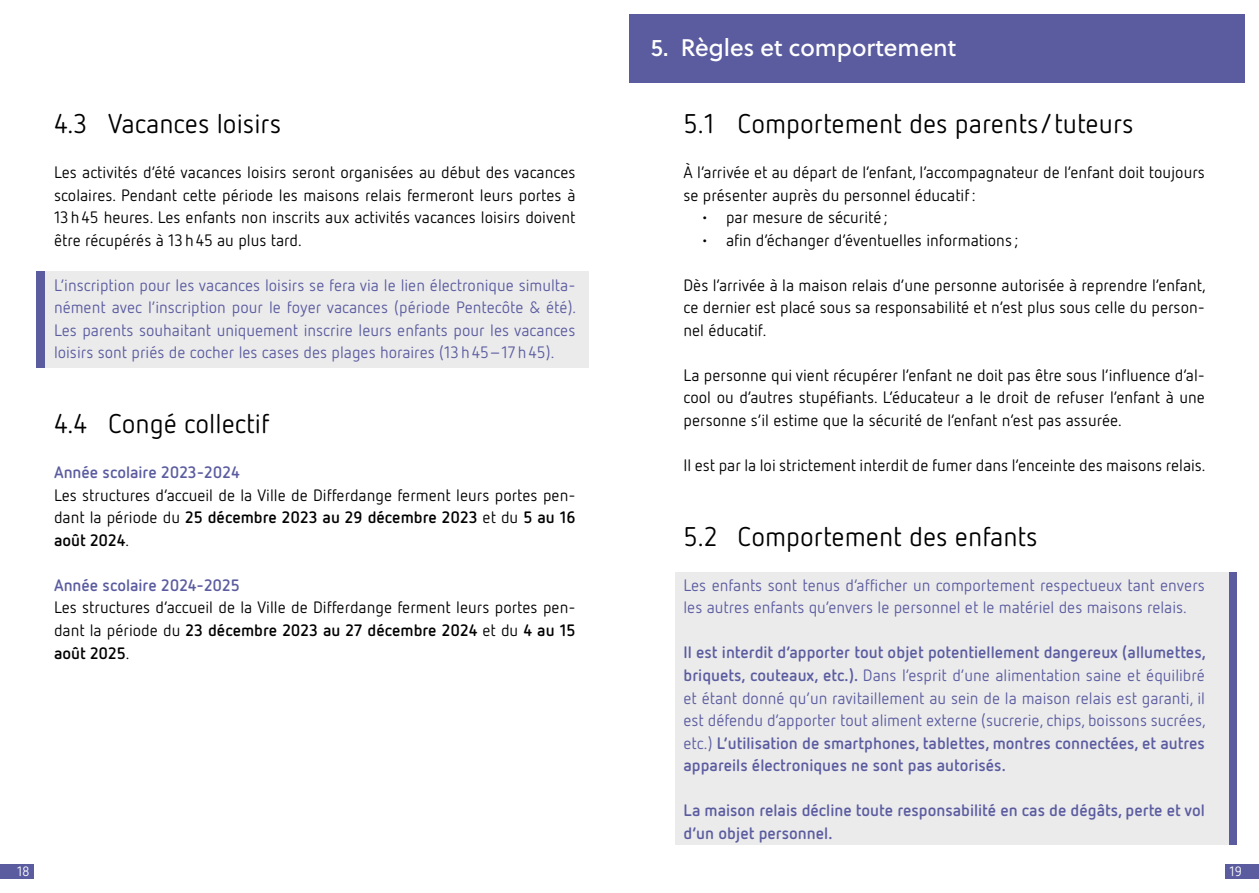
<style>
.page{position:relative;width:1259px;height:893px;background:#fff}
.page>*{position:absolute;margin:0;border:0;box-sizing:border-box;transform-origin:0 0}
.t1{font:27px "Netto OT";color:#000}
.t2{font:24px "Soleil Bk";color:#fff}
.t3{font:16.5px/22.5px "Netto OT";color:#000;text-align:justify}
.t4{font:700 16.5px/22.5px "Netto OT";color:#5b5ca0;text-align:justify}
.t5{font:16.5px/22.5px "Netto OT";color:#5b5ca0;text-align:justify}
.t6{font:13.5px "Netto OT";color:#fff}
.s1{font-weight:700}
.s2{font-weight:400}
</style>
<div class="page">
<div style="left:1225px;top:864px;width:34px;height:14px;background:#5b5ca0"></div>
<div style="left:0;top:864px;width:34px;height:14px;background:#5b5ca0"></div>
<div style="left:1228px;top:572px;width:8px;height:273px;background:#5b5ca0"></div>
<div style="left:674px;top:572px;width:554px;height:273px;background:#ebebeb"></div>
<div style="left:41px;top:271px;width:547px;height:96px;background:#ebebeb"></div>
<div style="left:37px;top:271px;width:8px;height:96px;background:#5b5ca0"></div>
<div style="left:629px;top:14px;width:615px;height:69px;background:#5b5ca0"></div>
<h1 class="t1" style="left:54px;top:107px;width:229px">4.3 Vacances loisirs</h1>
<p class="t3" style="left:54px;top:161px;width:523px">Les activités d’été vacances loisirs seront organisées au début des vacances scolaires. Pendant cette période les maisons relais fermeront leurs portes à 13h45 heures. Les enfants non inscrits aux activités vacances loisirs doivent être récupérés à 13h45 au plus tard.</p>
<p class="t5" style="left:54px;top:274px;width:524px">L’inscription pour les vacances loisirs se fera via le lien électronique simulta&shy;nément avec l’inscription pour le foyer vacances (période Pentecôte &amp; été).<br>Les parents souhaitant uniquement inscrire leurs enfants pour les vacances loisirs sont priés de cocher les cases des plages horaires (13h45–17h45).</p>
<h1 class="t1" style="left:54px;top:407px;width:217px">4.4 Congé collectif</h1>
<p class="t4" style="left:54px;top:461px;width:187px">Année scolaire 2023-2024</p>
<p class="t3" style="left:54px;top:484px;width:523px">Les structures d’accueil de la Ville de Differdange ferment leurs portes pen&shy;dant la période du <span class="s1">25 décembre 2023 au 29 décembre 2023</span> et du <span class="s1">5 au 16 août 2024</span>.</p>
<p class="t4" style="left:54px;top:573px;width:187px">Année scolaire 2024-2025</p>
<p class="t3" style="left:54px;top:596px;width:523px">Les structures d’accueil de la Ville de Differdange ferment leurs portes pen&shy;dant la période du <span class="s1">23 décembre 2023 au 27 décembre 2024</span> et du <span class="s1">4 au 15 août 2025</span>.</p>
<h2 class="t2" style="left:651px;top:30px;width:307px">5. Règles et comportement</h2>
<h1 class="t1" style="left:683px;top:107px;width:452px">5.1 Comportement des parents/tuteurs</h1>
<p class="t3" style="left:683px;top:161px;width:523px">À l’arrivée et au départ de l’enfant, l’accompagnateur de l’enfant doit toujours se présenter auprès du personnel éducatif:</p>
<p class="t3" style="left:700px;top:206px;width:189px">• par mesure de sécurité ;</p>
<p class="t3" style="left:700px;top:229px;width:319px">• afin d’échanger d’éventuelles informations ;</p>
<p class="t3" style="left:683px;top:274px;width:524px">Dès l’arrivée à la maison relais d’une personne autorisée à reprendre l’enfant, ce dernier est placé sous sa responsabilité et n’est plus sous celle du person&shy;nel éducatif.</p>
<p class="t3" style="left:683px;top:364px;width:523px">La personne qui vient récupérer l’enfant ne doit pas être sous l’influence d’al&shy;cool ou d’autres stupéfiants. L’éducateur a le droit de refuser l’enfant à une personne s’il estime que la sécurité de l’enfant n’est pas assurée.</p>
<p class="t3" style="left:683px;top:454px;width:524px">Il est par la loi strictement interdit de fumer dans l’enceinte des maisons relais.</p>
<h1 class="t1" style="left:683px;top:520px;width:356px">5.2 Comportement des enfants</h1>
<p class="t5" style="left:683px;top:574px;width:523px">Les enfants sont tenus d’afficher un comportement respectueux tant envers les autres enfants qu’envers le personnel et le matériel des maisons relais.</p>
<p class="t4" style="left:683px;top:641px;width:524px">Il est interdit d’apporter tout objet potentiellement dangereux (allumettes, briquets, couteaux, etc.). <span class="s2">Dans l’esprit d’une alimentation saine et équilibré et étant donné qu’un ravitaillement au sein de la maison relais est garanti, il est défendu d’apporter tout aliment externe (sucrerie, chips, boissons sucrées, etc.)</span> L’utilisation de smartphones, tablettes, montres connectées, et autres appareils électroniques ne sont pas autorisés.</p>
<p class="t4" style="left:683px;top:798px;width:523px">La maison relais décline toute responsabilité en cas de dégâts, perte et vol d’un objet personnel.</p>
<p class="t6" style="left:17px;top:863px;width:14px">18</p>
<p class="t6" style="left:1229px;top:863px;width:14px">19</p>
</div>
